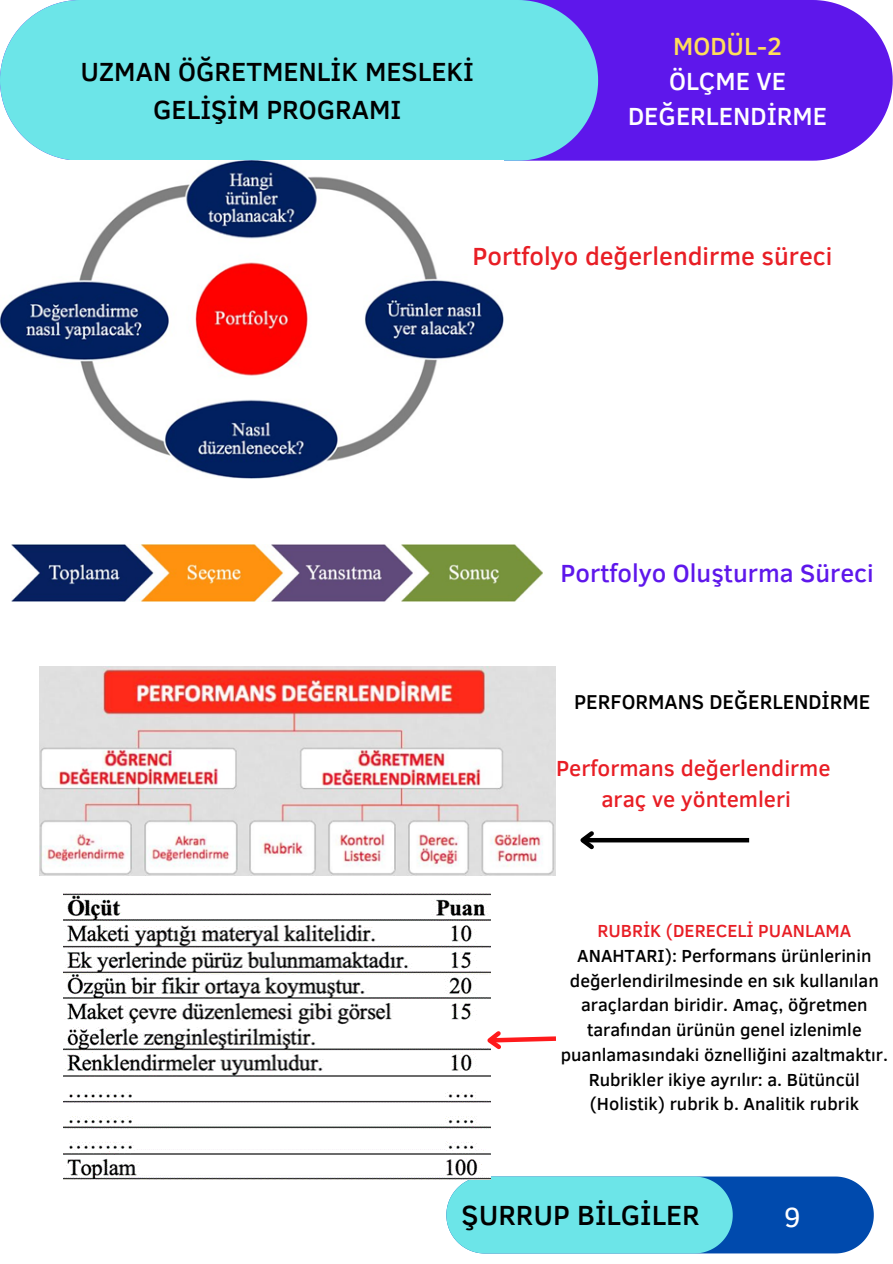
<style>
.page{position:relative;width:893px;height:1264px;background:#fff}
.page>*{position:absolute;margin:0;border:0;box-sizing:border-box;transform-origin:0 0}
.t1{font:500 28.5px "Clear Sans";color:#000}
.t2{font:28.5px "Clear Sans";color:#fff}
.t3{font:500 26.85px/37px "Clear Sans";color:#000;text-align:center}
.t4{font:500 25.5px "Clear Sans";color:#e81e25}
.t5{font:500 25.5px "Clear Sans";color:#5e17eb}
.t6{font:500 25.5px/34.8px "Clear Sans";color:#fff;text-align:center}
.t7{font:500 25.5px "Clear Sans";color:#ffde59}
.t8{font:500 22.35px/30.3px "Clear Sans";color:#e81e25;text-align:center}
.t9{font:500 20.55px "Clear Sans";color:#000}
.t10{font:500 18px/24.8px "Clear Sans";color:#000;text-align:center}
.t11{font:500 18px "Clear Sans";color:#e81e25}
</style>
<div class="page">
<svg style="left:446px;top:1176px;width:427px;height:77px;background:#4db2d5"></svg>
<div style="left:598px;top:0;width:294px;height:161px;background:#5e17eb"></div>
<div style="left:0;top:0;width:598px;height:161px;background:#6ce5e8"></div>
<img style="left:0;top:161px;width:504px;height:318px">
<img style="left:12px;top:544px;width:530px;height:57px">
<img style="left:39px;top:666px;width:516px;height:209px">
<hr style="left:582px;top:838px;width:167px;height:4px;background:#000">
<svg style="left:580px;top:831px;width:18px;height:19px"></svg>
<img style="left:64px;top:893px;width:427px;height:286px">
<svg style="left:481px;top:1026px;width:75px;height:27px"></svg>
<h2 class="t3" style="left:80px;top:52px;width:395px">UZMAN ÖĞRETMENLİK MESLEKİ<br>GELİŞİM PROGRAMI</h2>
<h3 class="t7" style="left:673px;top:28px;width:110px">MODÜL-2</h3>
<h3 class="t6" style="left:628px;top:62px;width:200px">ÖLÇME VE<br>DEĞERLENDİRME</h3>
<h3 class="t4" style="left:472px;top:237px;width:361px">Portfolyo değerlendirme süreci</h3>
<h3 class="t5" style="left:560px;top:555px;width:315px">Portfolyo Oluşturma Süreci</h3>
<p class="t9" style="left:574px;top:686px;width:298px">PERFORMANS DEĞERLENDİRME</p>
<p class="t8" style="left:556px;top:752px;width:276px">Performans değerlendirme araç ve yöntemleri</p>
<p class="t11" style="left:597px;top:917px;width:255px">RUBRİK (DERECELİ PUANLAMA</p>
<p class="t10" style="left:560px;top:942px;width:329px">ANAHTARI): Performans ürünlerinin değerlendirilmesinde en sık kullanılan araçlardan biridir. Amaç, öğretmen tarafından ürünün genel izlenimle puanlamasındaki öznelliğini azaltmaktır.<br>Rubrikler ikiye ayrılır: a. Bütüncül (Holistik) rubrik b. Analitik rubrik</p>
<h1 class="t1" style="left:461px;top:1194px;width:239px">ŞURRUP BİLGİLER</h1>
<h1 class="t2" style="left:784px;top:1196px;width:18px">9</h1>
</div>
